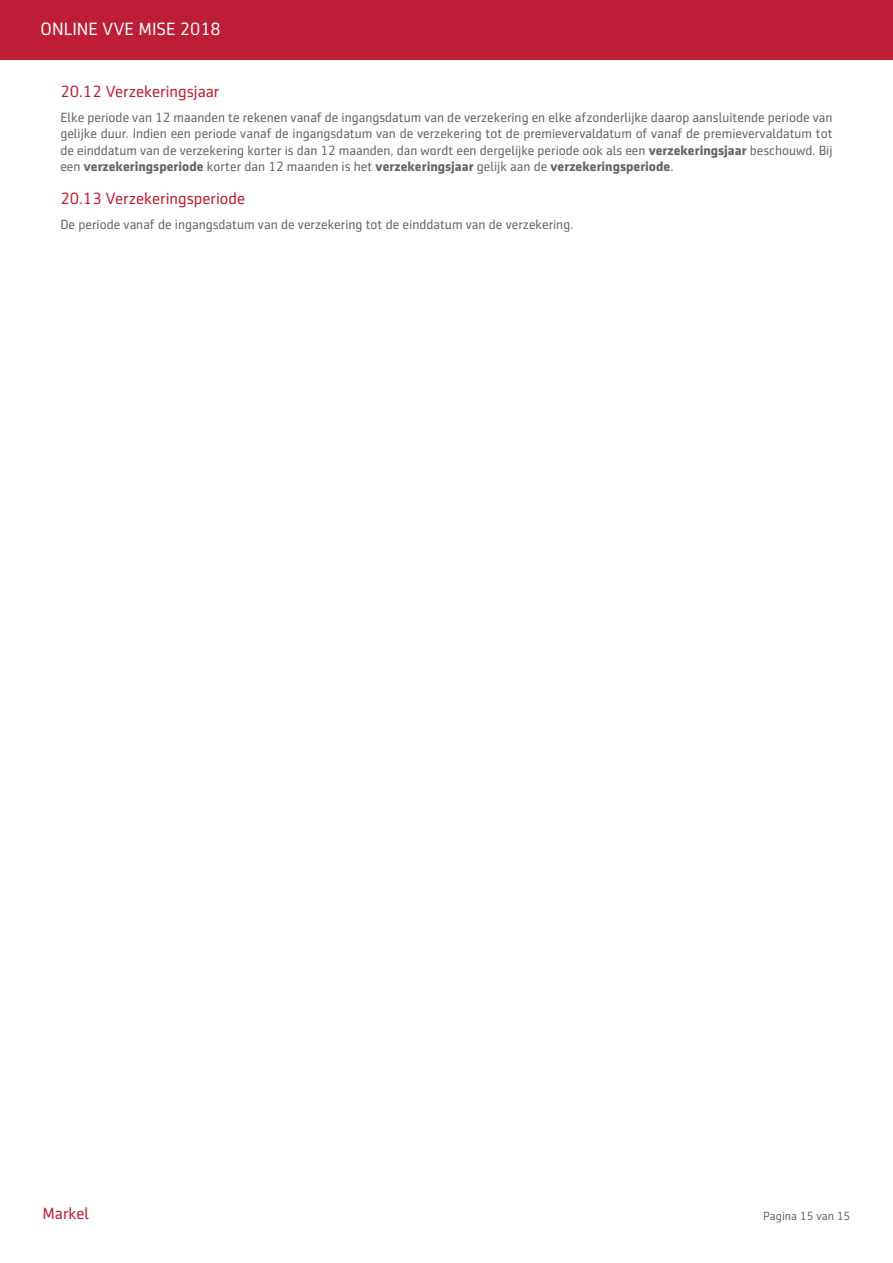
<style>
.page{position:relative;width:893px;height:1263px;background:#fff}
.page>*{position:absolute;margin:0;border:0;box-sizing:border-box;transform-origin:0 0}
.Überschrift_13_20_bo{font:18px "Sentico Sans DT";color:#fff}
._1_1_Unter{font:16.5px "Sentico Sans DT";color:#be1e35}
.Standard_Text{font:13.5px/16.5px "Sentico Sans DT";color:#65656a;text-align:justify}
.t1{font:12px "Sentico Sans DT";color:#65656a}
.s1{font-weight:700}
</style>
<div class="page">
<div style="left:0;top:0;width:893px;height:59px;background:#be1e35"></div>
<p class="Überschrift_13_20_bo" style="left:41px;top:19px;width:182px">ONLINE VVE MISE 2018</p>
<p class="_1_1_Unter" style="left:60px;top:82px;width:161px">20.12 Verzekeringsjaar</p>
<p class="Standard_Text" style="left:60px;top:109px;width:774px">Elke periode van 12 maanden te rekenen vanaf de ingangsdatum van de verzekering en elke afzonderlijke daarop aansluitende periode van gelijke duur. Indien een periode vanaf de ingangsdatum van de verzekering tot de premievervaldatum of vanaf de premievervaldatum tot de einddatum van de verzekering korter is dan 12 maanden, dan wordt een dergelijke periode ook als een <span class="s1">verzekeringsjaar</span> beschouwd. Bij een <span class="s1">verzekeringsperiode</span> korter dan 12 maanden is het <span class="s1">verzekeringsjaar</span> gelijk aan de <span class="s1">verzekeringsperiode</span>.</p>
<p class="_1_1_Unter" style="left:60px;top:189px;width:186px">20.13 Verzekeringsperiode</p>
<p class="Standard_Text" style="left:60px;top:216px;width:515px">De periode vanaf de ingangsdatum van de verzekering tot de einddatum van de verzekering.</p>
<p class="_1_1_Unter" style="left:43px;top:1204px;width:48px">Markel</p>
<p class="t1" style="left:763px;top:1210px;width:89px">Pagina 15 van 15</p>
</div>
